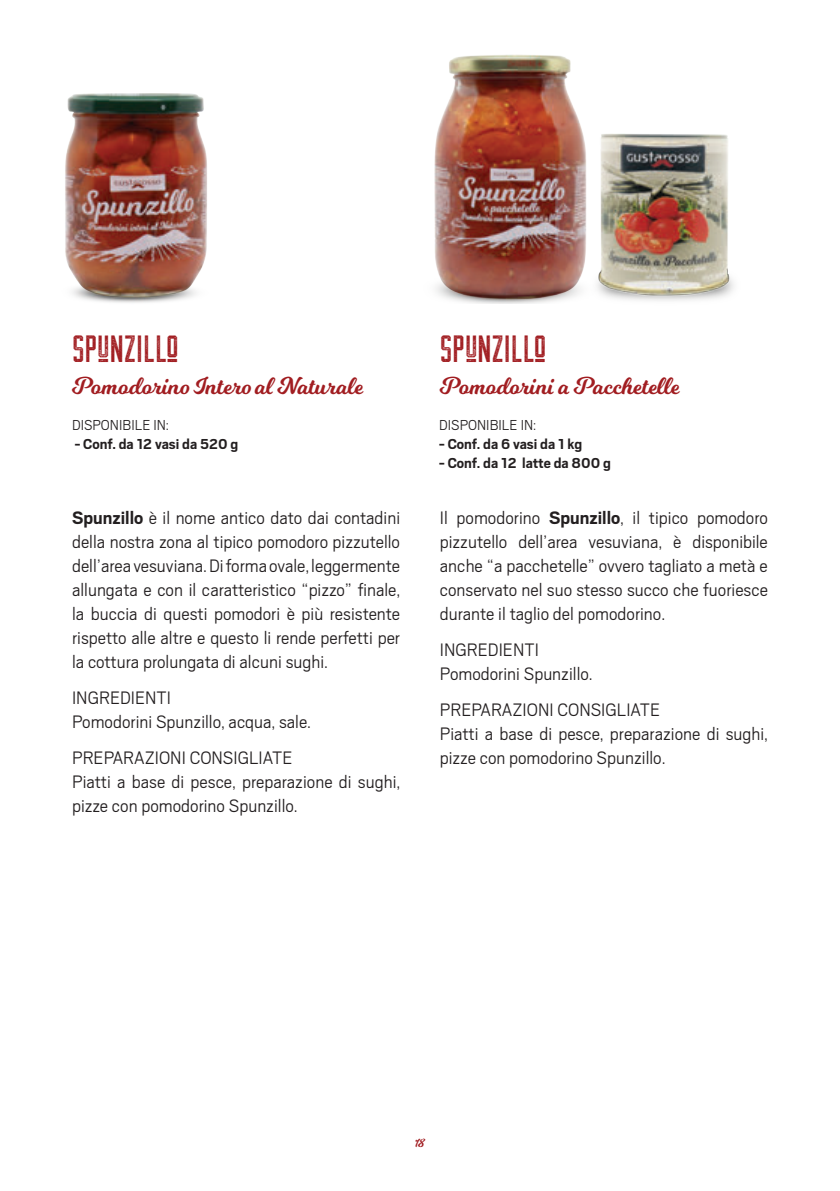
<style>
.page{position:relative;width:840px;height:1191px;background:#fff}
.page>*{position:absolute;margin:0;border:0;box-sizing:border-box;transform-origin:0 0}
.t1{font:38px "The Farmer Textured";color:#a11d21}
.t2{font:24px "Milkshake";color:#a11d21}
.t3{font:300 20px/24px "Scout";color:#231f20;text-align:justify}
.t4{font:700 16px "Scout";color:#231f20}
.t5{font:300 16px "Scout";color:#231f20}
.t6{font:12px "Milkshake";color:#a11d21}
.s1{font-weight:700}
</style>
<div class="page">
<img style="left:65px;top:93px;width:142px;height:210px">
<img style="left:434px;top:54px;width:143px;height:249px">
<img style="left:577px;top:116px;width:157px;height:185px">
<p class="t1" style="left:72px;top:334px;width:108px">SPUNZILLO</p>
<p class="t2" style="left:72px;top:369px;width:293px">Pomodorino Intero al Naturale</p>
<p class="t5" style="left:72px;top:414px;width:98px">DISPONIBILE IN:</p>
<p class="t4" style="left:75px;top:433px;width:165px">- Conf. da 12 vasi da 520 g</p>
<p class="t3" style="left:72px;top:504px;width:329px"><span class="s1">Spunzillo</span> è il nome antico dato dai contadini della nostra zona al tipico pomodoro pizzutello dell’area vesuviana. Di forma ovale, leggermente allungata e con il caratteristico “pizzo” finale, la buccia di questi pomodori è più resistente rispetto alle altre e questo li rende perfetti per la cottura prolungata di alcuni sughi.</p>
<p class="t3" style="left:72px;top:684px;width:100px">INGREDIENTI</p>
<p class="t3" style="left:72px;top:708px;width:240px">Pomodorini Spunzillo, acqua, sale.</p>
<p class="t3" style="left:72px;top:744px;width:222px">PREPARAZIONI CONSIGLIATE</p>
<p class="t3" style="left:72px;top:768px;width:329px">Piatti a base di pesce, preparazione di sughi, pizze con pomodorino Spunzillo.</p>
<p class="t1" style="left:439px;top:334px;width:108px">SPUNZILLO</p>
<p class="t2" style="left:439px;top:369px;width:241px">Pomodorini a Pacchetelle</p>
<p class="t5" style="left:439px;top:414px;width:98px">DISPONIBILE IN:</p>
<p class="t4" style="left:439px;top:433px;width:144px">- Conf. da 6 vasi da 1 kg</p>
<p class="t4" style="left:439px;top:453px;width:173px">- Conf. da 12 latte da 800 g</p>
<p class="t3" style="left:439px;top:504px;width:329px">Il pomodorino <span class="s1">Spunzillo</span>, il tipico pomodoro pizzutello dell’area vesuviana, è disponibile anche “a pacchetelle” ovvero tagliato a metà e conservato nel suo stesso succo che fuoriesce durante il taglio del pomodorino.</p>
<p class="t3" style="left:439px;top:636px;width:100px">INGREDIENTI</p>
<p class="t3" style="left:439px;top:660px;width:154px">Pomodorini Spunzillo.</p>
<p class="t3" style="left:439px;top:696px;width:222px">PREPARAZIONI CONSIGLIATE</p>
<p class="t3" style="left:439px;top:720px;width:329px">Piatti a base di pesce, preparazione di sughi, pizze con pomodorino Spunzillo.</p>
<p class="t6" style="left:415px;top:1134px;width:11px">18</p>
</div>
